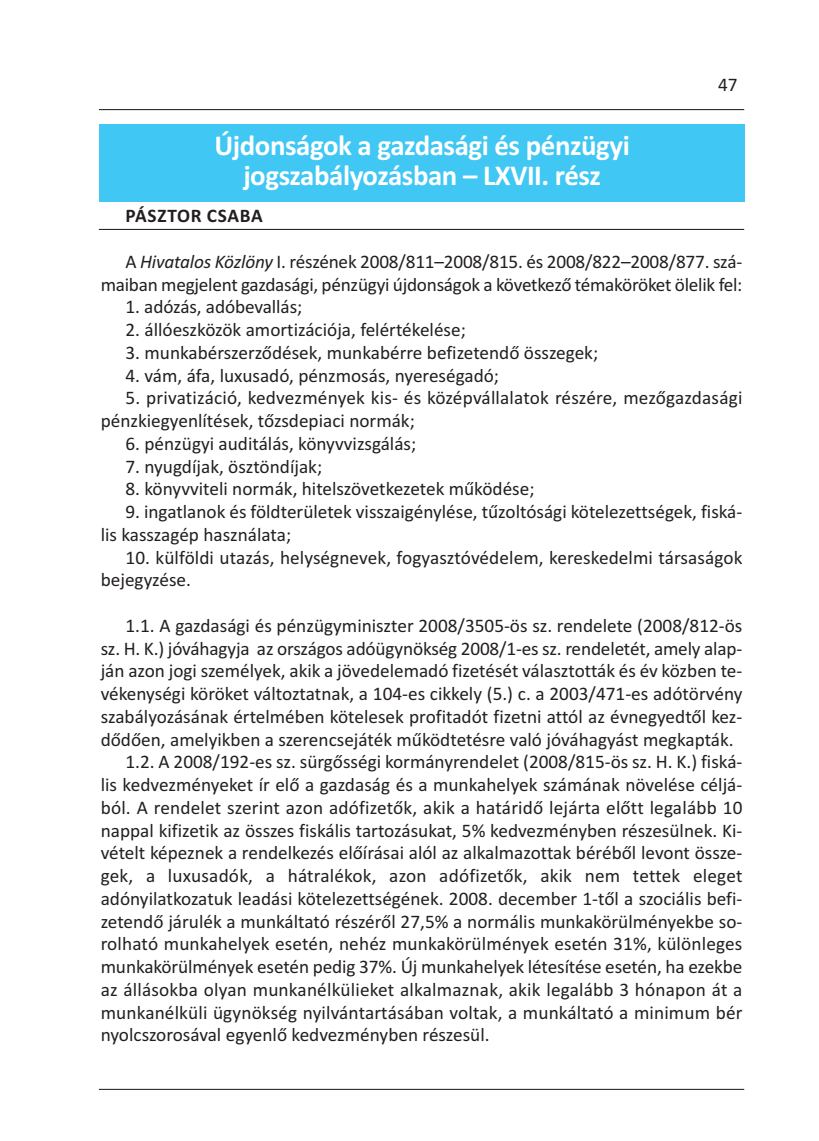
<style>
.page{position:relative;width:819px;height:1141px;background:#fff}
.page>*{position:absolute;margin:0;border:0;box-sizing:border-box;transform-origin:0 0}
.t1{font:700 28.88px/29.8px "Calibri";letter-spacing:-.015em;color:#fff;text-align:center}
.t2{font:19.25px/22.8px "Calibri";color:#231f20}
.t3{font:700 19.25px "Calibri";letter-spacing:.04em;color:#231f20}
.s1{font-style:italic}
</style>
<div class="page">
<hr style="left:99px;top:229px;width:645px;height:1px;background:#231f20">
<div style="left:99px;top:124px;width:645px;height:77px;background:#40c7f4"></div>
<hr style="left:99px;top:1089px;width:645px;height:1px;background:#231f20">
<hr style="left:99px;top:109px;width:645px;height:1px;background:#231f20">
<h1 class="t1" style="left:214px;top:130px;width:417px">Újdonságok a gazdasági és pénzügyi jogszabályozásban – LXVII. rész</h1>
<p class="t2" style="left:718px;top:73px;width:21px">47</p>
<p class="t3" style="left:125px;top:204px;width:139px">PÁSZTOR CSABA</p>
<p class="t2" style="left:101px;top:250px;width:643px;text-align:right">A <span class="s1">Hivatalos Közlöny</span> I. részének 2008/811–2008/815. és 2008/822–2008/877. szá&shy;maiban megjelent gazdasági, pénzügyi újdonságok a következő témaköröket ölelik fel:</p>
<p class="t2" style="left:125px;top:295px;width:178px">1. adózás, adóbevallás;</p>
<p class="t2" style="left:125px;top:318px;width:342px">2. állóeszközök amortizációja, felértékelése;</p>
<p class="t2" style="left:125px;top:341px;width:474px">3. munkabérszerződések, munkabérre befizetendő összegek;</p>
<p class="t2" style="left:125px;top:363px;width:375px">4. vám, áfa, luxusadó, pénzmosás, nyereségadó;</p>
<p class="t2" style="left:101px;top:386px;width:643px;text-indent:25px">5. privatizáció, kedvezmények kis- és középvállalatok részére, mezőgazdasági pénzkiegyenlítések, tőzsdepiaci normák;</p>
<p class="t2" style="left:125px;top:432px;width:292px">6. pénzügyi auditálás, könyvvizsgálás;</p>
<p class="t2" style="left:125px;top:454px;width:198px">7. nyugdíjak, ösztöndíjak;</p>
<p class="t2" style="left:125px;top:477px;width:410px">8. könyvviteli normák, hitelszövetkezetek működése;</p>
<p class="t2" style="left:101px;top:500px;width:643px;text-indent:25px">9. ingatlanok és földterületek visszaigénylése, tűzoltósági kötelezettségek, fiská&shy;lis kasszagép használata;</p>
<p class="t2" style="left:101px;top:545px;width:643px;text-indent:25px">10. külföldi utazás, helységnevek, fogyasztóvédelem, kereskedelmi társaságok bejegyzése.</p>
<p class="t2" style="left:125px;top:614px;width:618px">1.1. A gazdasági és pénzügyminiszter 2008/3505-ös sz. rendelete (2008/812-ös</p>
<p class="t2" style="left:101px;top:636px;width:643px">sz. H. K.) jóváhagyja az országos adóügynökség 2008/1-es sz. rendeletét, amely alap-</p>
<p class="t2" style="left:101px;top:659px;width:643px">ján azon jogi személyek, akik a jövedelemadó fizetését választották és év közben te-</p>
<p class="t2" style="left:101px;top:682px;width:643px">vékenységi köröket változtatnak, a 104-es cikkely (5.) c. a 2003/471-es adótörvény</p>
<p class="t2" style="left:101px;top:705px;width:643px">szabályozásának értelmében kötelesek profitadót fizetni attól az évnegyedtől kez-</p>
<p class="t2" style="left:101px;top:727px;width:634px">dődően, amelyikben a szerencsejáték működtetésre való jóváhagyást megkapták.</p>
<p class="t2" style="left:125px;top:750px;width:618px">1.2. A 2008/192-es sz. sürgősségi kormányrendelet (2008/815-ös sz. H. K.) fiská-</p>
<p class="t2" style="left:101px;top:773px;width:643px">lis kedvezményeket ír elő a gazdaság és a munkahelyek számának növelése céljá-</p>
<p class="t2" style="left:101px;top:796px;width:643px">ból. A rendelet szerint azon adófizetők, akik a határidő lejárta előtt legalább 10</p>
<p class="t2" style="left:101px;top:818px;width:643px">nappal kifizetik az összes fiskális tartozásukat, 5% kedvezményben részesülnek. Ki-</p>
<p class="t2" style="left:101px;top:841px;width:643px">vételt képeznek a rendelkezés előírásai alól az alkalmazottak béréből levont össze-</p>
<p class="t2" style="left:101px;top:864px;width:643px">gek, a luxusadók, a hátralékok, azon adófizetők, akik nem tettek eleget</p>
<p class="t2" style="left:101px;top:887px;width:643px">adónyilatkozatuk leadási kötelezettségének. 2008. december 1-től a szociális befi-</p>
<p class="t2" style="left:101px;top:909px;width:643px">zetendő járulék a munkáltató részéről 27,5% a normális munkakörülményekbe so-</p>
<p class="t2" style="left:101px;top:932px;width:643px">rolható munkahelyek esetén, nehéz munkakörülmények esetén 31%, különleges</p>
<p class="t2" style="left:101px;top:955px;width:643px">munkakörülmények esetén pedig 37%. Új munkahelyek létesítése esetén, ha ezekbe</p>
<p class="t2" style="left:101px;top:978px;width:643px">az állásokba olyan munkanélkülieket alkalmaznak, akik legalább 3 hónapon át a</p>
<p class="t2" style="left:101px;top:1000px;width:643px">munkanélküli ügynökség nyilvántartásában voltak, a munkáltató a minimum bér</p>
<p class="t2" style="left:101px;top:1023px;width:390px">nyolcszorosával egyenlő kedvezményben részesül.</p>
</div>
